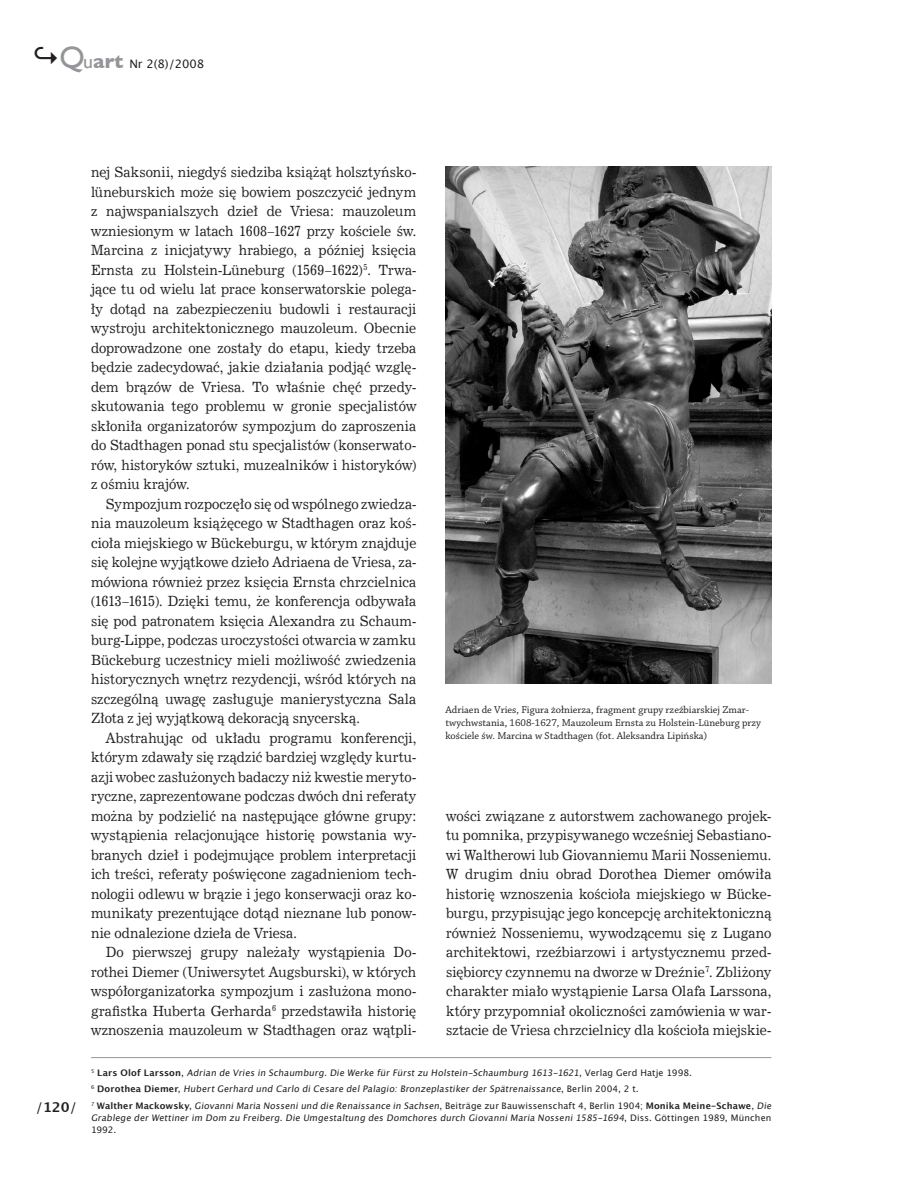
<style>
.page{position:relative;width:905px;height:1203px;background:#fff}
.page>*{position:absolute;margin:0;border:0;box-sizing:border-box;transform-origin:0 0}
.t1{font:14.1px/19.5px "News 702 EU";letter-spacing:.005em;color:#231f20;text-align:justify;scale:.91 1}
.t2{font:700 13.5px "Lucida Grande";color:#231f20}
.t3{font:11.7px "Lucida Grande";color:#231f20}
.t4{font:10.5px/12.6px "Chaparral Pro";color:#231f20}
.t5{font:9px/16.5px "Lucida Grande";letter-spacing:.015em;color:#231f20}
.s1{font-weight:700;font-size:27px}
.s2{font-family:"Gill Sans";font-size:30.9px;color:#939598}
.s3{font-family:"Gill Sans";font-size:19.8px;color:#939598}
.s4{font-family:"Gill Sans";font-weight:700;font-size:19.8px;color:#939598}
.s5{font-weight:400}
.s6{font-weight:700}
</style>
<div class="page">
<img style="left:445px;top:166px;width:326px;height:517px">
<hr style="left:91px;top:1057px;width:680px;height:1px;background:#939598">
<p class="t3" style="left:32px;top:57px;width:173px"><span class="s1">↪</span><span class="s2">Q</span><span class="s3">u</span><span class="s4">art</span> Nr 2(8)/2008</p>
<p class="t1" style="left:91px;top:163px;width:359px">nej Saksonii, niegdyś siedziba książąt holsztyńsko-</p>
<p class="t1" style="left:91px;top:182px;width:359px">lüneburskich może się bowiem poszczycić jednym</p>
<p class="t1" style="left:91px;top:202px;width:359px">z najwspanialszych dzieł de Vriesa: mauzoleum</p>
<p class="t1" style="left:91px;top:221px;width:359px">wzniesionym w latach 1608–1627 przy kościele św.</p>
<p class="t1" style="left:91px;top:241px;width:359px">Marcina z inicjatywy hrabiego, a później księcia</p>
<p class="t1" style="left:91px;top:260px;width:359px">Ernsta zu Holstein-Lüneburg (1569–1622)<sup>5</sup>. Trwa-</p>
<p class="t1" style="left:91px;top:280px;width:359px">jące tu od wielu lat prace konserwatorskie polega-</p>
<p class="t1" style="left:91px;top:299px;width:359px">ły dotąd na zabezpieczeniu budowli i restauracji</p>
<p class="t1" style="left:91px;top:319px;width:359px">wystroju architektonicznego mauzoleum. Obecnie</p>
<p class="t1" style="left:91px;top:338px;width:359px">doprowadzone one zostały do etapu, kiedy trzeba</p>
<p class="t1" style="left:91px;top:358px;width:359px">będzie zadecydować, jakie działania podjąć wzglę-</p>
<p class="t1" style="left:91px;top:377px;width:359px">dem brązów de Vriesa. To właśnie chęć przedy-</p>
<p class="t1" style="left:91px;top:397px;width:359px">skutowania tego problemu w gronie specjalistów</p>
<p class="t1" style="left:91px;top:416px;width:359px">skłoniła organizatorów sympozjum do zaproszenia</p>
<p class="t1" style="left:91px;top:436px;width:359px">do Stadthagen ponad stu specjalistów (konserwato-</p>
<p class="t1" style="left:91px;top:455px;width:359px">rów, historyków sztuki, muzealników i historyków)</p>
<p class="t1" style="left:91px;top:475px;width:110px">z ośmiu krajów.</p>
<p class="t1" style="left:106px;top:494px;width:343px">Sympozjum rozpoczęło się od wspólnego zwiedza-</p>
<p class="t1" style="left:91px;top:514px;width:359px">nia mauzoleum książęcego w Stadthagen oraz koś-</p>
<p class="t1" style="left:91px;top:533px;width:359px">cioła miejskiego w Bückeburgu, w którym znajduje</p>
<p class="t1" style="left:91px;top:553px;width:359px">się kolejne wyjątkowe dzieło Adriaena de Vriesa, za-</p>
<p class="t1" style="left:91px;top:572px;width:359px">mówiona również przez księcia Ernsta chrzcielnica</p>
<p class="t1" style="left:91px;top:592px;width:359px">(1613–1615). Dzięki temu, że konferencja odbywała</p>
<p class="t1" style="left:91px;top:611px;width:359px">się pod patronatem księcia Alexandra zu Schaum-</p>
<p class="t1" style="left:91px;top:631px;width:359px">burg-Lippe, podczas uroczystości otwarcia w zamku</p>
<p class="t1" style="left:91px;top:650px;width:359px">Bückeburg uczestnicy mieli możliwość zwiedzenia</p>
<p class="t1" style="left:91px;top:670px;width:359px">historycznych wnętrz rezydencji, wśród których na</p>
<p class="t1" style="left:91px;top:689px;width:359px">szczególną uwagę zasługuje manierystyczna Sala</p>
<p class="t1" style="left:91px;top:709px;width:297px">Złota z jej wyjątkową dekoracją snycerską.</p>
<p class="t1" style="left:106px;top:728px;width:343px">Abstrahując od układu programu konferencji,</p>
<p class="t1" style="left:91px;top:748px;width:359px">którym zdawały się rządzić bardziej względy kurtu-</p>
<p class="t1" style="left:91px;top:767px;width:359px">azji wobec zasłużonych badaczy niż kwestie meryto-</p>
<p class="t1" style="left:91px;top:787px;width:359px">ryczne, zaprezentowane podczas dwóch dni referaty</p>
<p class="t1" style="left:91px;top:806px;width:359px">można by podzielić na następujące główne grupy:</p>
<p class="t1" style="left:91px;top:826px;width:359px">wystąpienia relacjonujące historię powstania wy-</p>
<p class="t1" style="left:91px;top:845px;width:359px">branych dzieł i podejmujące problem interpretacji</p>
<p class="t1" style="left:91px;top:865px;width:359px">ich treści, referaty poświęcone zagadnieniom tech-</p>
<p class="t1" style="left:91px;top:884px;width:359px">nologii odlewu w brązie i jego konserwacji oraz ko-</p>
<p class="t1" style="left:91px;top:904px;width:359px">munikaty prezentujące dotąd nieznane lub ponow-</p>
<p class="t1" style="left:91px;top:923px;width:228px">nie odnalezione dzieła de Vriesa.</p>
<p class="t1" style="left:106px;top:943px;width:343px">Do pierwszej grupy należały wystąpienia Do-</p>
<p class="t1" style="left:91px;top:962px;width:359px">rothei Diemer (Uniwersytet Augsburski), w których</p>
<p class="t1" style="left:91px;top:982px;width:359px">współorganizatorka sympozjum i zasłużona mono-</p>
<p class="t1" style="left:91px;top:1001px;width:359px">grafistka Huberta Gerharda<sup>6</sup> przedstawiła historię</p>
<p class="t1" style="left:91px;top:1021px;width:359px">wznoszenia mauzoleum w Stadthagen oraz wątpli-</p>
<p class="t4" style="left:445px;top:704px;width:317px">Adriaen de Vries, Figura żołnierza, fragment grupy rzeźbiarskiej Zmar&shy;twychwstania, 1608-1627, Mauzoleum Ernsta zu Holstein-Lüneburg przy kościele św. Marcina w Stadthagen (fot. Aleksandra Lipińska)</p>
<p class="t1" style="left:446px;top:806px;width:359px">wości związane z autorstwem zachowanego projek&shy;tu pomnika, przypisywanego wcześniej Sebastiano&shy;wi Waltherowi lub Giovanniemu Marii Nosseniemu.<br>W drugim dniu obrad Dorothea Diemer omówiła historię wznoszenia kościoła miejskiego w Bücke&shy;burgu, przypisując jego koncepcję architektoniczną również Nosseniemu, wywodzącemu się z Lugano architektowi, rzeźbiarzowi i artystycznemu przed&shy;siębiorcy czynnemu na dworze w Dreźnie<sup>7</sup>. Zbliżony charakter miało wystąpienie Larsa Olafa Larssona, który przypomniał okoliczności zamówienia w war&shy;sztacie de Vriesa chrzcielnicy dla kościoła miejskie-</p>
<p class="t2" style="left:36px;top:1099px;width:42px"><span class="s5">/</span>120<span class="s5">/</span></p>
<p class="t5" style="left:91px;top:1064px;width:684px"><sup>5</sup> <span class="s6">La rs O l of La rs s o n</span> , Adrian de Vriesin Schaumburg.Die Werke fürFürstzu Holstein-Schaumburg 1613-1621, Ve r l ag G e rd H atj e 1 9 9 8 .<br><sup>6</sup> <span class="s6">D o rot h e a D i e m e r</span>, HubertGerhard und Carlo diCesare delPalagio:BronzeplastikerderSpätrenaissance, B e r l i n 2 0 0 4 , 2 t .<br><sup>7</sup> <span class="s6">Walther Mackowsky</span>, GiovanniMaria Nosseniund die Renaissance in Sachsen, Beiträge zur Bauwissenschaft 4, Berlin 1904; <span class="s6">Monika Meine-Schawe</span>, Die</p>
<p class="t5" style="left:91px;top:1111px;width:682px;line-height:12px">Grablege derWettinerim Dom zu Freiberg.Die Umgestaltung desDomchoresdurch GiovanniMaria Nosseni1585-1694, D i s s . G öt t i n g e n 1 9 8 9 , M ü n c h e n<br>1992.</p>
</div>
